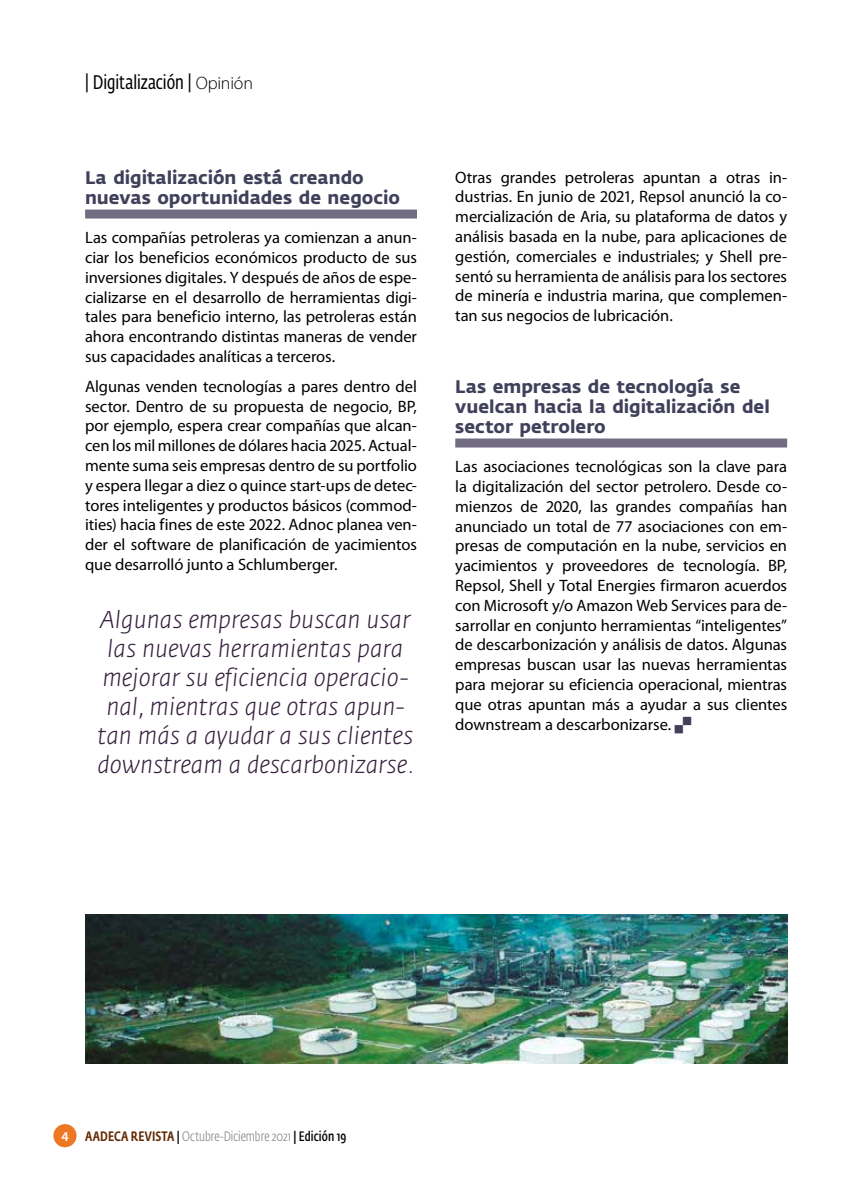
<style>
.page{position:relative;width:851px;height:1191px;background:#fff}
.page>*{position:absolute;margin:0;border:0;box-sizing:border-box;transform-origin:0 0}
.t1{font:italic 300 24px/28.8px "Fedra Sans";color:#36203d;text-align:center}
.t2{font:19.5px "Fedra Sans Cond Std";color:#000}
.t3{font:700 18px/19.8px "Fedra Sans";color:#40405b}
.t4{font:16.5px/19.8px "Myriad Pro";letter-spacing:-.005em;color:#000;text-align:justify}
.t5{font:300 13.5px "Fedra Sans Cond Std";letter-spacing:.005em;color:#878787}
.s1{font-family:"Myriad Pro";font-weight:300;font-size:18px}
.s2{font-family:"Myriad Pro";font-weight:600;color:#fff}
.s3{font-weight:500;color:#622900}
.s4{font-weight:500;color:#000}
.s5{font-weight:600;color:#000}
</style>
<div class="page">
<div style="left:53px;top:1124px;width:24px;height:23px;background:#ee7723;border-radius:50%"></div>
<div style="left:85px;top:209px;width:332px;height:9px;background:#716c82"></div>
<img style="left:85px;top:914px;width:702px;height:149px">
<div style="left:455px;top:438px;width:332px;height:9px;background:#716c82"></div>
<p class="t2" style="left:85px;top:71px;width:169px">| Digitalización | <span class="s1">Opinión</span></p>
<p class="t3" style="left:85px;top:168px;width:316px">La digitalización está creando nuevas oportunidades de negocio</p>
<p class="t4" style="left:85px;top:228px;width:333px">Las compañías petroleras ya comienzan a anun&shy;ciar los beneficios económicos producto de sus inversiones digitales. Y después de años de espe&shy;cializarse en el desarrollo de herramientas digi&shy;tales para beneficio interno, las petroleras están ahora encontrando distintas maneras de vender sus capacidades analíticas a terceros.</p>
<p class="t4" style="left:85px;top:376px;width:333px">Algunas venden tecnologías a pares dentro del sector. Dentro de su propuesta de negocio, BP, por ejemplo, espera crear compañías que alcan&shy;cen los mil millones de dólares hacia 2025. Actual&shy;mente suma seis empresas dentro de su portfolio y espera llegar a diez o quince start-ups de detec&shy;tores inteligentes y productos básicos (commod&shy;ities) hacia fines de este 2022. Adnoc planea ven&shy;der el software de planificación de yacimientos que desarrolló junto a Schlumberger.</p>
<h1 class="t1" style="left:97px;top:606px;width:318px">Algunas empresas buscan usar las nuevas herramientas para mejorar su eficiencia operacio&shy;nal, mientras que otras apun&shy;tan más a ayudar a sus clientes downstream a descarbonizarse.</h1>
<p class="t4" style="left:455px;top:167px;width:333px">Otras grandes petroleras apuntan a otras in&shy;dustrias. En junio de 2021, Repsol anunció la co&shy;mercialización de Aria, su plataforma de datos y análisis basada en la nube, para aplicaciones de gestión, comerciales e industriales; y Shell pre&shy;sentó su herramienta de análisis para los sectores de minería e industria marina, que complemen&shy;tan sus negocios de lubricación.</p>
<p class="t3" style="left:455px;top:377px;width:316px">Las empresas de tecnología se vuelcan hacia la digitalización del sector petrolero</p>
<p class="t4" style="left:455px;top:457px;width:333px">Las asociaciones tecnológicas son la clave para la digitalización del sector petrolero. Desde co&shy;mienzos de 2020, las grandes compañías han anunciado un total de 77 asociaciones con em&shy;presas de computación en la nube, servicios en yacimientos y proveedores de tecnología. BP, Repsol, Shell y Total Energies firmaron acuerdos con Microsoft y/o Amazon Web Services para de&shy;sarrollar en conjunto herramientas “inteligentes” de descarbonización y análisis de datos. Algunas empresas buscan usar las nuevas herramientas para mejorar su eficiencia operacional, mientras que otras apuntan más a ayudar a sus clientes downstream a descarbonizarse.</p>
<p class="t5" style="left:61px;top:1128px;width:286px"><span class="s2">4</span> <span class="s3">AADECA REVISTA</span> <span class="s4">|</span> Octubre-Diciembre 2021 <span class="s4">|</span> <span class="s5">Edición 19</span></p>
</div>
